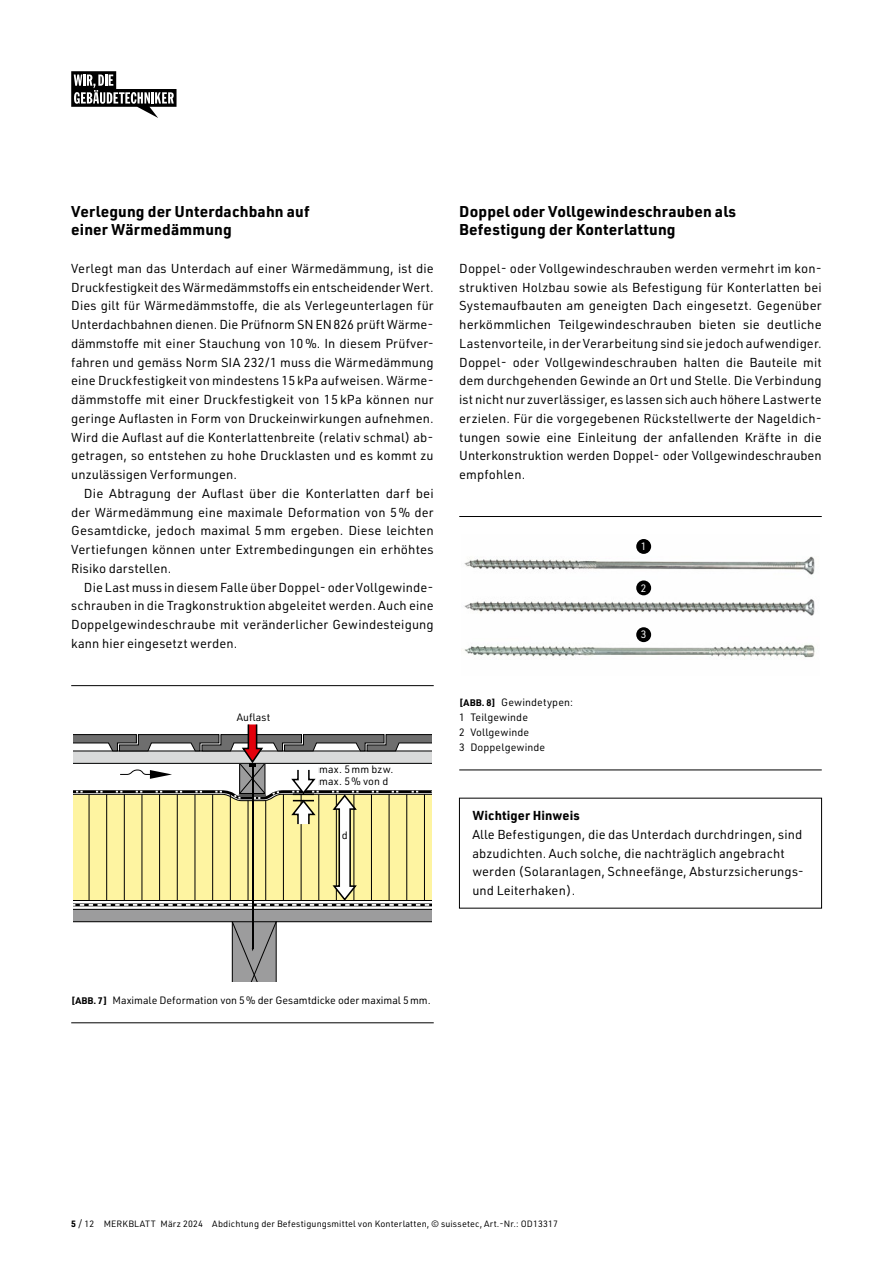
<style>
.page{position:relative;width:893px;height:1263px;background:#fff}
.page>*{position:absolute;margin:0;border:0;box-sizing:border-box;transform-origin:0 0}
.t1{font:700 15.3px/18.8px "URWDIN";letter-spacing:.01em;color:#000}
.t2{font:12.75px/18.8px "URWDIN";letter-spacing:.01em;color:#000;text-align:justify}
.t3{font:700 12.75px "URWDIN";letter-spacing:.01em;color:#000}
.t4{font:10.95px/13px "Frutiger";color:#000}
.t5{font:10.5px/15px "URWDIN";letter-spacing:.01em;color:#000}
.t6{font:10.5px "URWDIN";color:#fff}
.t7{font:9px "URWDIN";letter-spacing:.015em;color:#000}
.s1{font-weight:700;font-size:9.3px}
.s2{font-weight:700}
.s3{font-weight:300;font-size:12px}
</style>
<div class="page">
<hr style="left:71px;top:685px;width:363px;height:1px;background:#000">
<hr style="left:71px;top:1022px;width:363px;height:1px;background:#000">
<svg style="left:73px;top:724px;width:359px;height:258px"></svg>
<hr style="left:293px;top:793px;width:21px;height:2px;background:#000">
<div style="left:319px;top:764px;width:113px;height:25px;background:#fff"></div>
<div style="left:341px;top:831px;width:7px;height:8px;background:#fff"></div>
<hr style="left:459px;top:516px;width:363px;height:1px;background:#000">
<hr style="left:459px;top:770px;width:363px;height:1px;background:#000">
<img style="left:464px;top:539px;width:351px;height:119px">
<div style="left:636px;top:539px;width:15px;height:15px;background:#000;border-radius:50%"></div>
<div style="left:636px;top:580px;width:15px;height:15px;background:#000;border-radius:50%"></div>
<div style="left:636px;top:627px;width:15px;height:15px;background:#000;border-radius:50%"></div>
<svg style="left:71px;top:71px;width:106px;height:47px"></svg>
<p class="t1" style="left:71px;top:201px;width:240px">Verlegung der Unterdachbahn auf einer Wärmedämmung</p>
<p class="t2" style="left:71px;top:259px;width:364px">Verlegt man das Unterdach auf einer Wärmedämmung, ist die Druckfestigkeit des Wärmedämmstoffs ein entscheidender Wert.<br>Dies gilt für Wärmedämmstoffe, die als Verlegeunterlagen für Unterdachbahnen dienen. Die Prüfnorm SN EN 826 prüft Wärme&shy;dämmstoffe mit einer Stauchung von 10 %. In diesem Prüfver&shy;fahren und gemäss Norm SIA 232/1 muss die Wärmedämmung eine Druckfestigkeit von mindestens 15 kPa aufweisen. Wärme&shy;dämmstoffe mit einer Druckfestigkeit von 15 kPa können nur geringe Auflasten in Form von Druckeinwirkungen aufnehmen.<br>Wird die Auflast auf die Konterlattenbreite (relativ schmal) ab&shy;getragen, so entstehen zu hohe Drucklasten und es kommt zu unzulässigen Verformungen.</p>
<p class="t2" style="left:71px;top:484px;width:364px;text-indent:13px">Die Abtragung der Auflast über die Konterlatten darf bei der Wärmedämmung eine maximale Deformation von 5 % der Gesamtdicke, jedoch maximal 5 mm ergeben. Diese leichten Vertiefungen können unter Extrembedingungen ein erhöhtes Risiko darstellen.</p>
<p class="t2" style="left:71px;top:577px;width:364px;text-indent:13px">Die Last muss in diesem Falle über Doppel- oder Vollgewinde&shy;schrauben in die Tragkonstruktion abgeleitet werden. Auch eine Doppelgewindeschraube mit veränderlicher Gewindesteigung kann hier eingesetzt werden.</p>
<p class="t4" style="left:234px;top:711px;width:38px">Auflast</p>
<p class="t5" style="left:237px;top:710px;width:35px">Auflast</p>
<p class="t4" style="left:319px;top:762px;width:83px">max. 5 mm bzw. max. 5% von d</p>
<p class="t5" style="left:319px;top:763px;width:76px;line-height:12px">max. 5 mm bzw. max. 5 % von d</p>
<p class="t4" style="left:342px;top:828px;width:8px">d</p>
<p class="t1" style="left:459px;top:201px;width:278px">Doppel oder Vollgewindeschrauben als<br>Befestigung der Konterlattung</p>
<p class="t2" style="left:459px;top:259px;width:364px">Doppel- oder Vollgewindeschrauben werden vermehrt im kon&shy;struktiven Holzbau sowie als Befestigung für Konterlatten bei Systemaufbauten am geneigten Dach eingesetzt. Gegenüber herkömmlichen Teilgewindeschrauben bieten sie deutliche Lastenvorteile, in der Verarbeitung sind sie jedoch aufwendiger.<br>Doppel- oder Vollgewindeschrauben halten die Bauteile mit dem durchgehenden Gewinde an Ort und Stelle. Die Verbindung ist nicht nur zuverlässiger, es lassen sich auch höhere Lastwerte erzielen. Für die vorgegebenen Rückstellwerte der Nageldich&shy;tungen sowie eine Einleitung der anfallenden Kräfte in die Unterkonstruktion werden Doppel- oder Vollgewindeschrauben empfohlen.</p>
<p class="t5" style="left:459px;top:694px;width:115px"><span class="s1">[ABB. 8]</span> Gewindetypen:<br>1 Teilgewinde<br>2 Vollgewinde<br>3 Doppelgewinde</p>
<p class="t6" style="left:641px;top:539px;width:7px">1</p>
<p class="t6" style="left:641px;top:581px;width:7px">2</p>
<p class="t6" style="left:641px;top:628px;width:7px">3</p>
<p class="t3" style="left:472px;top:807px;width:109px">Wichtiger Hinweis</p>
<p class="t2" style="left:472px;top:825px;width:331px;text-align:left">Alle Befestigungen, die das Unterdach durchdringen, sind abzudichten. Auch solche, die nachträglich angebracht werden (Solaranlagen, Schneefänge, Absturzsicherungs&shy;und Leiterhaken).</p>
<p class="t5" style="left:71px;top:993px;width:361px"><span class="s1">[ABB. 7]</span> Maximale Deformation von 5 % der Gesamtdicke oder maximal 5 mm.</p>
<p class="t7" style="left:71px;top:1218px;width:488px"><span class="s2">5</span> <span class="s3">/</span> 12 MERKBLATT März 2024 Abdichtung der Befestigungsmittel von Konterlatten, © suissetec, Art.- Nr.: OD13317</p>
</div>
